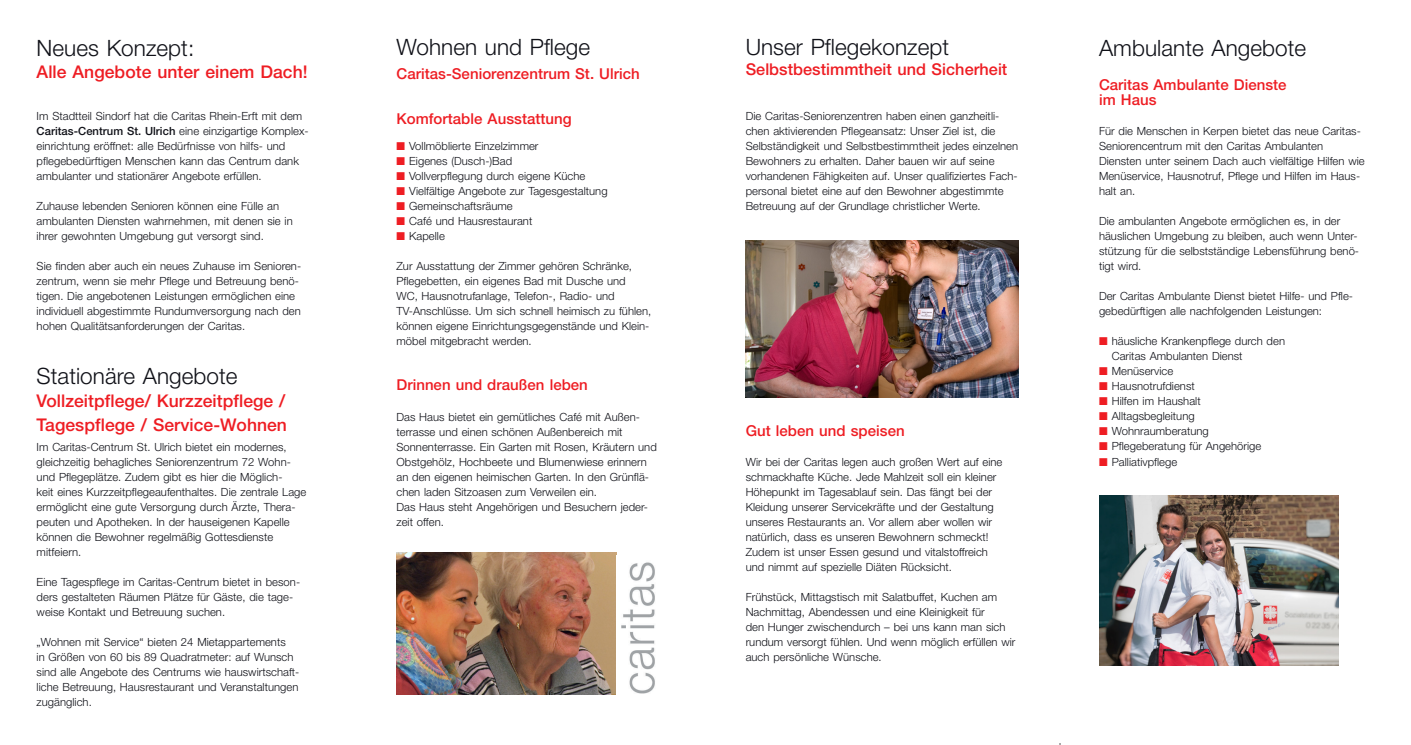
<style>
.page{position:relative;width:1411px;height:745px;background:#fff}
.page>*{position:absolute;margin:0;border:0;box-sizing:border-box;transform-origin:0 0}
.t1{font:300 22.5px "Helvetica Neue";letter-spacing:.005em;color:#101118}
.t2{font:500 17.5px/23.8px "Helvetica Neue";letter-spacing:.005em;color:#ee1d23}
.t3{font:500 16.25px "Helvetica Neue";letter-spacing:.005em;color:#ee1d23}
.t4{font:500 15px/15px "Helvetica Neue";letter-spacing:.005em;color:#ee1d23}
.t5{font:300 11.25px/15px "Helvetica Neue";letter-spacing:.005em;color:#101118}
.s1{font-weight:500}
.s2{color:#ee1d23}
</style>
<div class="page">
<img style="left:396px;top:552px;width:220px;height:141px">
<img style="left:621px;top:562px;width:34px;height:132px">
<img style="left:745px;top:240px;width:273px;height:157px">
<img style="left:1099px;top:495px;width:239px;height:170px">
<h1 class="t1" style="left:37px;top:34px;width:159px">Neues Konzept:</h1>
<h2 class="t2" style="left:37px;top:59px;width:272px">Alle Angebote unter einem Dach!</h2>
<p class="t5" style="left:37px;top:108px;width:273px">Im Stadtteil Sindorf hat die Caritas Rhein-Erft mit dem <span class="s1">Caritas-Centrum St. Ulrich</span> eine einzigartige Komplex&shy;einrichtung eröffnet: alle Bedürfnisse von hilfs- und pflegebedürftigen Menschen kann das Centrum dank ambulanter und stationärer Angebote erfüllen.</p>
<p class="t5" style="left:37px;top:198px;width:257px">Zuhause lebenden Senioren können eine Fülle an ambulanten Diensten wahrnehmen, mit denen sie in ihrer gewohnten Umgebung gut versorgt sind.</p>
<p class="t5" style="left:37px;top:258px;width:266px">Sie finden aber auch ein neues Zuhause im Senioren&shy;zentrum, wenn sie mehr Pflege und Betreuung benö&shy;tigen. Die angebotenen Leistungen ermöglichen eine individuell abgestimmte Rundumversorgung nach den hohen Qualitätsanforderungen der Caritas.</p>
<h1 class="t1" style="left:37px;top:362px;width:202px">Stationäre Angebote</h1>
<h2 class="t2" style="left:37px;top:388px;width:252px">Vollzeitpflege/ Kurzzeitpflege /<br>Tagespflege / Service-Wohnen</h2>
<p class="t5" style="left:37px;top:438px;width:271px">Im Caritas-Centrum St. Ulrich bietet ein modernes, gleichzeitig behagliches Seniorenzentrum 72 Wohn&shy;und Pflegeplätze. Zudem gibt es hier die Möglich-<br>keit eines Kurzzeitpflegeaufenthaltes. Die zentrale Lage ermöglicht eine gute Versorgung durch Ärzte, Thera&shy;peuten und Apotheken. In der hauseigenen Kapelle können die Bewohner regelmäßig Gottesdienste mitfeiern.</p>
<p class="t5" style="left:37px;top:573px;width:265px">Eine Tagespflege im Caritas-Centrum bietet in beson&shy;ders gestalteten Räumen Plätze für Gäste, die tage&shy;weise Kontakt und Betreuung suchen.</p>
<p class="t5" style="left:37px;top:633px;width:264px">„Wohnen mit Service“ bieten 24 Mietappartements<br>in Größen von 60 bis 89 Quadratmeter: auf Wunsch sind alle Angebote des Centrums wie hauswirtschaft&shy;liche Betreuung, Hausrestaurant und Veranstaltungen zugänglich.</p>
<h1 class="t1" style="left:396px;top:33px;width:195px">Wohnen und Pflege</h1>
<h3 class="t4" style="left:396px;top:66px;width:245px">Caritas-Seniorenzentrum St. Ulrich</h3>
<h3 class="t4" style="left:396px;top:111px;width:177px">Komfortable Ausstattung</h3>
<p class="t5" style="left:396px;top:138px;width:143px"><span class="s2">■</span> Vollmöblierte Einzelzimmer</p>
<p class="t5" style="left:396px;top:153px;width:117px"><span class="s2">■</span> Eigenes (Dusch-)Bad</p>
<p class="t5" style="left:396px;top:168px;width:190px"><span class="s2">■</span> Vollverpflegung durch eigene Küche</p>
<p class="t5" style="left:396px;top:183px;width:213px"><span class="s2">■</span> Vielfältige Angebote zur Tagesgestaltung</p>
<p class="t5" style="left:396px;top:198px;width:118px"><span class="s2">■</span> Gemeinschaftsräume</p>
<p class="t5" style="left:396px;top:213px;width:137px"><span class="s2">■</span> Café und Hausrestaurant</p>
<p class="t5" style="left:396px;top:228px;width:50px"><span class="s2">■</span> Kapelle</p>
<p class="t5" style="left:396px;top:258px;width:256px">Zur Ausstattung der Zimmer gehören Schränke, Pflegebetten, ein eigenes Bad mit Dusche und<br>WC, Hausnotrufanlage, Telefon-, Radio- und TV-Anschlüsse. Um sich schnell heimisch zu fühlen, können eigene Einrichtungsgegenstände und Klein&shy;möbel mitgebracht werden.</p>
<h3 class="t4" style="left:396px;top:377px;width:193px">Drinnen und draußen leben</h3>
<p class="t5" style="left:396px;top:408px;width:262px">Das Haus bietet ein gemütliches Café mit Außen&shy;terrasse und einen schönen Außenbereich mit Sonnenterrasse. Ein Garten mit Rosen, Kräutern und Obstgehölz, Hochbeete und Blumenwiese erinnern an den eigenen heimischen Garten. In den Grünflä&shy;chen laden Sitzoasen zum Verweilen ein.<br>Das Haus steht Angehörigen und Besuchern jeder&shy;zeit offen.</p>
<h1 class="t1" style="left:745px;top:33px;width:205px">Unser Pflegekonzept</h1>
<h3 class="t3" style="left:745px;top:60px;width:263px">Selbstbestimmtheit und Sicherheit</h3>
<p class="t5" style="left:745px;top:108px;width:274px">Die Caritas-Seniorenzentren haben einen ganzheitli&shy;chen aktivierenden Pflegeansatz: Unser Ziel ist, die Selbständigkeit und Selbstbestimmtheit jedes einzelnen Bewohners zu erhalten. Daher bauen wir auf seine vorhandenen Fähigkeiten auf. Unser qualifiziertes Fach&shy;personal bietet eine auf den Bewohner abgestimmte Betreuung auf der Grundlage christlicher Werte.</p>
<h3 class="t4" style="left:745px;top:422px;width:160px">Gut leben und speisen</h3>
<p class="t5" style="left:745px;top:453px;width:258px">Wir bei der Caritas legen auch großen Wert auf eine schmackhafte Küche. Jede Mahlzeit soll ein kleiner Höhepunkt im Tagesablauf sein. Das fängt bei der Kleidung unserer Servicekräfte und der Gestaltung unseres Restaurants an. Vor allem aber wollen wir natürlich, dass es unseren Bewohnern schmeckt!<br>Zudem ist unser Essen gesund und vitalstoffreich und nimmt auf spezielle Diäten Rücksicht.</p>
<p class="t5" style="left:745px;top:588px;width:271px">Frühstück, Mittagstisch mit Salatbuffet, Kuchen am Nachmittag, Abendessen und eine Kleinigkeit für<br>den Hunger zwischendurch – bei uns kann man sich rundum versorgt fühlen. Und wenn möglich erfüllen wir auch persönliche Wünsche.</p>
<h1 class="t1" style="left:1098px;top:35px;width:209px">Ambulante Angebote</h1>
<h3 class="t4" style="left:1098px;top:77px;width:189px">Caritas Ambulante Dienste im Haus</h3>
<p class="t5" style="left:1098px;top:123px;width:267px">Für die Menschen in Kerpen bietet das neue Caritas-Seniorencentrum mit den Caritas Ambulanten Diensten unter seinem Dach auch vielfältige Hilfen wie Menüservice, Hausnotruf, Pflege und Hilfen im Haus&shy;halt an.</p>
<p class="t5" style="left:1098px;top:213px;width:261px">Die ambulanten Angebote ermöglichen es, in der häuslichen Umgebung zu bleiben, auch wenn Unter&shy;stützung für die selbstständige Lebensführung benö&shy;tigt wird.</p>
<p class="t5" style="left:1098px;top:288px;width:255px">Der Caritas Ambulante Dienst bietet Hilfe- und Pfle&shy;gebedürftigen alle nachfolgenden Leistungen:</p>
<p class="t5" style="left:1111px;top:333px;width:175px;text-indent:-13px"><span class="s2">■</span> häusliche Krankenpflege durch den<br>Caritas Ambulanten Dienst</p>
<p class="t5" style="left:1098px;top:363px;width:76px"><span class="s2">■</span> Menüservice</p>
<p class="t5" style="left:1098px;top:378px;width:97px"><span class="s2">■</span> Hausnotrufdienst</p>
<p class="t5" style="left:1098px;top:393px;width:103px"><span class="s2">■</span> Hilfen im Haushalt</p>
<p class="t5" style="left:1098px;top:408px;width:97px"><span class="s2">■</span> Alltagsbegleitung</p>
<p class="t5" style="left:1098px;top:423px;width:111px"><span class="s2">■</span> Wohnraumberatung</p>
<p class="t5" style="left:1098px;top:438px;width:164px"><span class="s2">■</span> Pflegeberatung für Angehörige</p>
<p class="t5" style="left:1098px;top:453px;width:80px"><span class="s2">■</span> Palliativpflege</p>
</div>
